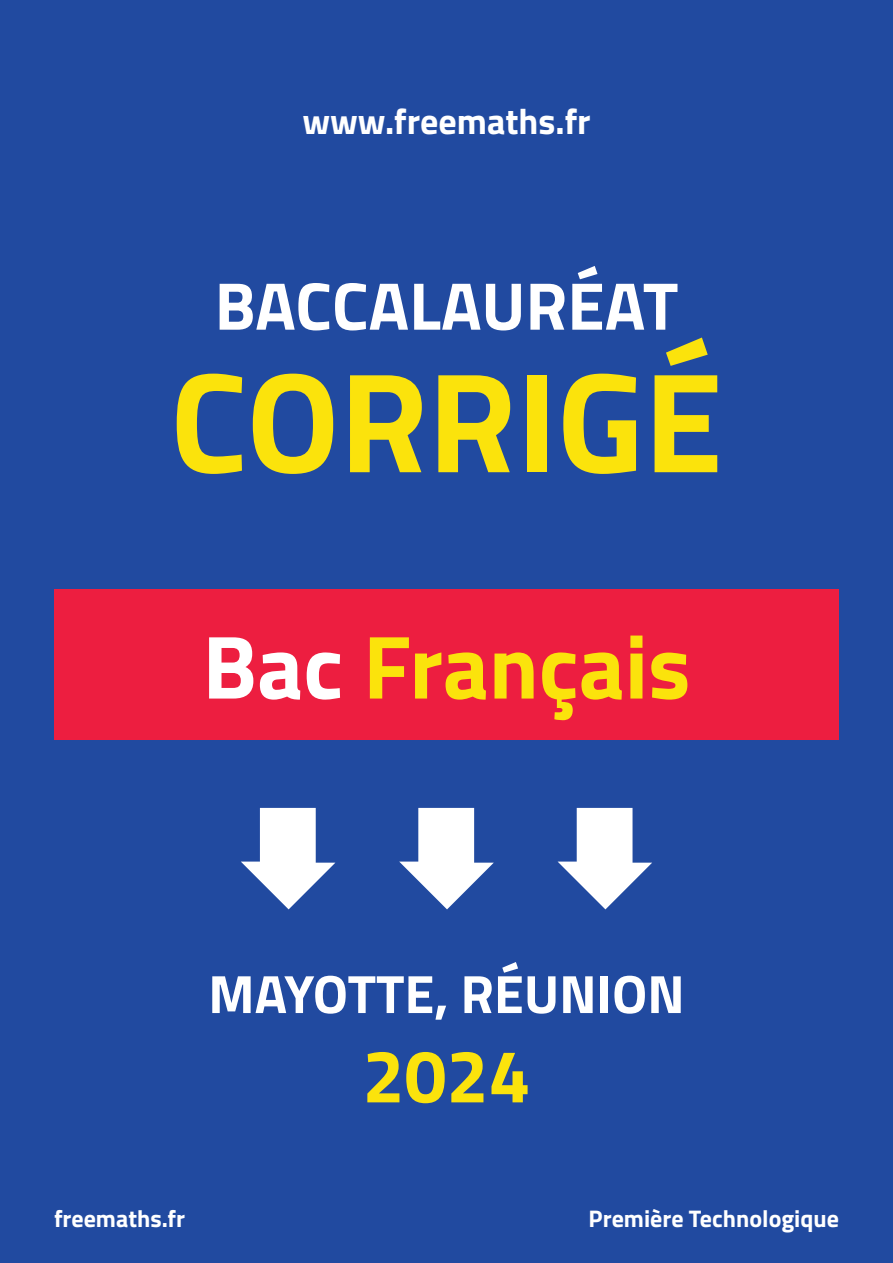
<style>
.page{position:relative;width:893px;height:1263px;background:#214aa0}
.page>*{position:absolute;margin:0;border:0;box-sizing:border-box;transform-origin:0 0}
.t1{font:700 142.5px "Titillium";color:#fbe30c}
.t2{font:700 90px "Titillium";color:#fbe30c}
.t3{font:700 75px "Titillium";color:#fbe30c}
.t4{font:700 67.5px "Titillium";color:#fff}
.t5{font:700 54px "Titillium";color:#fff}
.t6{font:700 36px "Titillium";color:#fff}
.t7{font:700 24px "Titillium";color:#fff}
.s1{color:#fff}
</style>
<div class="page">
<svg style="left:241px;top:808px;width:94px;height:101px"></svg>
<svg style="left:399px;top:808px;width:95px;height:101px"></svg>
<svg style="left:558px;top:808px;width:94px;height:101px"></svg>
<div style="left:54px;top:589px;width:785px;height:151px;background:#ed1e40"></div>
<h3 class="t6" style="left:302px;top:94px;width:290px">www.freemaths.fr</h3>
<h3 class="t4" style="left:215px;top:254px;width:465px">BACCALAURÉAT</h3>
<h1 class="t1" style="left:170px;top:313px;width:554px">CORRIGÉ</h1>
<h2 class="t2" style="left:202px;top:598px;width:490px"><span class="s1">Bac</span> Français</h2>
<p class="t5" style="left:208px;top:953px;width:478px">MAYOTTE, RÉUNION</p>
<h3 class="t3" style="left:362px;top:1019px;width:169px">2024</h3>
<p class="t7" style="left:54px;top:1200px;width:133px">freemaths.fr</p>
<p class="t7" style="left:589px;top:1200px;width:252px">Première Technologique</p>
</div>
